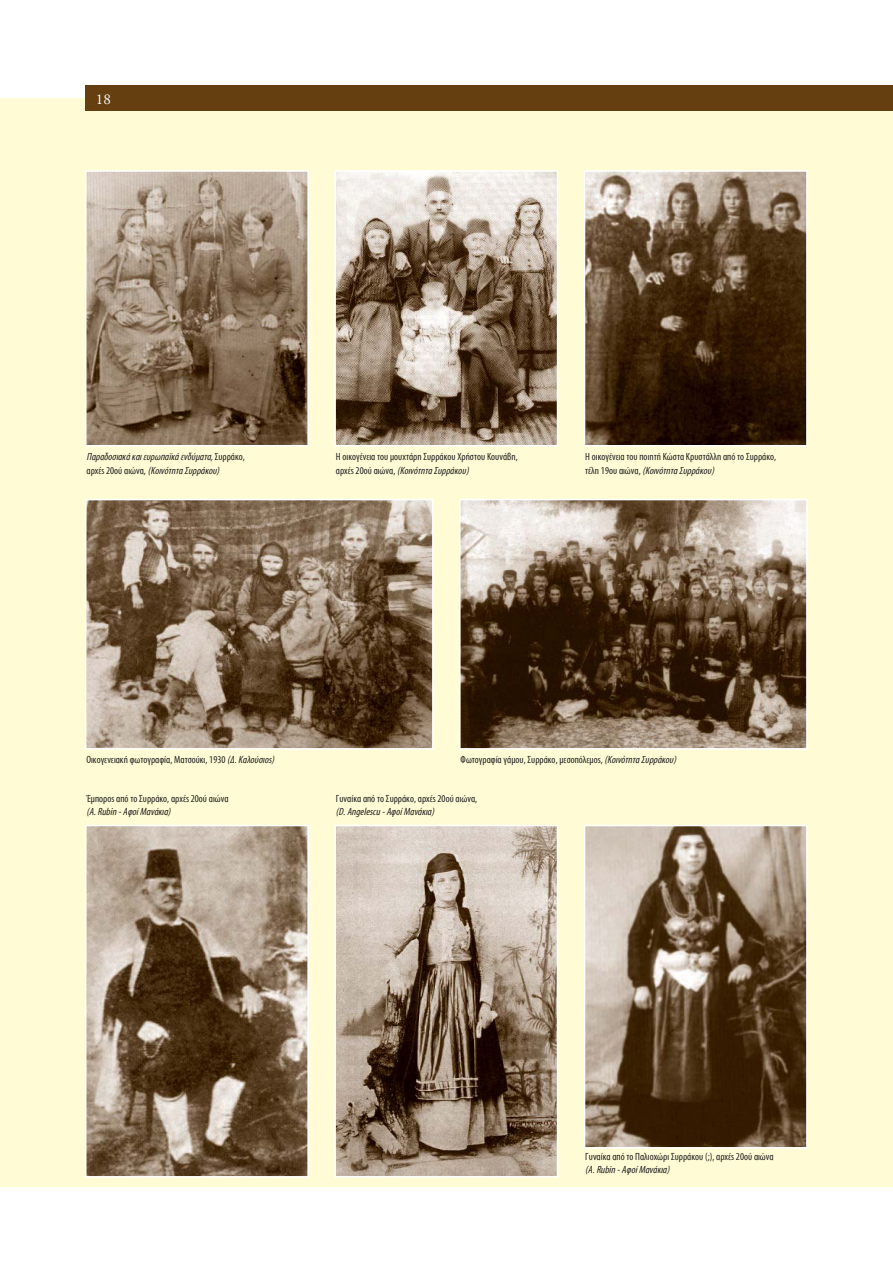
<style>
.page{position:relative;width:893px;height:1263px;background:#fff}
.page>*{position:absolute;margin:0;border:0;box-sizing:border-box;transform-origin:0 0}
.t1{font:15px "CF Garamond";color:#fff}
.t2{font:10.5px/13.5px "Myriad Condensed Greek";color:#231f20}
.t3{font:italic 10.5px/13.5px "Myriad Condensed Greek";color:#231f20}
.s1{font-style:normal}
.s2{font-style:italic}
</style>
<div class="page">
<div style="left:0;top:98px;width:893px;height:1088px;background:#fffcd5"></div>
<div style="left:85px;top:85px;width:808px;height:26px;background:#653f10"></div>
<img style="left:88px;top:828px;width:218px;height:347px">
<div style="left:85px;top:825px;width:224px;height:353px;border:2px solid #fff"></div>
<img style="left:88px;top:502px;width:343px;height:245px">
<div style="left:85px;top:499px;width:349px;height:251px;border:2px solid #fff"></div>
<img style="left:337px;top:828px;width:218px;height:347px">
<div style="left:334px;top:825px;width:224px;height:353px;border:2px solid #fff"></div>
<img style="left:587px;top:173px;width:218px;height:271px">
<div style="left:584px;top:170px;width:224px;height:277px;border:2px solid #fff"></div>
<img style="left:462px;top:502px;width:343px;height:245px">
<div style="left:459px;top:499px;width:349px;height:251px;border:2px solid #fff"></div>
<img style="left:88px;top:173px;width:218px;height:271px">
<div style="left:85px;top:170px;width:224px;height:277px;border:2px solid #fff"></div>
<img style="left:337px;top:173px;width:218px;height:271px">
<div style="left:334px;top:170px;width:224px;height:277px;border:2px solid #fff"></div>
<img style="left:587px;top:828px;width:218px;height:318px">
<div style="left:584px;top:825px;width:224px;height:324px;border:2px solid #fff"></div>
<h1 class="t1" style="left:96px;top:91px;width:16px">18</h1>
<p class="t3" style="left:87px;top:450px;width:160px">Παραδοσιακά και ευρωπαϊκά ενδύματα, <span class="s1">Σ υ ρ ρ ά κ ο , α ρ χ έ ς 2 0 ο ύ α ι ώ ν α ,</span> (Κοινότητα Συρράκου)</p>
<p class="t2" style="left:336px;top:450px;width:183px">Η οικογένεια του μουχτάρη Συρράκου Χρήστου Κουνάβη, α ρ χ έ ς 2 0 ο ύ α ι ώ ν α , <span class="s2">(Κοινότητα Συρράκου)</span></p>
<p class="t2" style="left:585px;top:450px;width:192px">Η οικογένεια του ποιητή Κώστα Κρυστάλλη από το Συρράκο, τ έ λ η 1 9 ο υ α ι ώ ν α , <span class="s2">(Κοινότητα Συρράκου)</span></p>
<p class="t2" style="left:87px;top:753px;width:191px">Οικογενειακή φωτογραφία, Ματσούκι, 1930 <span class="s2">(Δ.Καλούσιος)</span></p>
<p class="t2" style="left:461px;top:753px;width:219px">Φωτογραφία γάμου, Συρράκο, μεσοπόλεμος, <span class="s2">(ΚοινότηταΣυρράκου)</span></p>
<p class="t2" style="left:87px;top:792px;width:144px">Έμπορος από το Συρράκο, αρχές 20ού αιώνα</p>
<p class="t3" style="left:87px;top:805px;width:88px">(Α.Rubin -Αφοί Μανάκια)</p>
<p class="t2" style="left:336px;top:792px;width:143px">Γυναίκα από το Συρράκο, αρχές 20ού αιώνα,</p>
<p class="t3" style="left:336px;top:805px;width:102px">(D.Angelescu -Αφοί Μανάκια)</p>
<p class="t2" style="left:585px;top:1150px;width:190px">Γυναίκα από το Παλιοχώρι Συρράκου (;), αρχές 20ού αιώνα</p>
<p class="t3" style="left:585px;top:1164px;width:88px">(Α.Rubin -Αφοί Μανάκια)</p>
</div>
